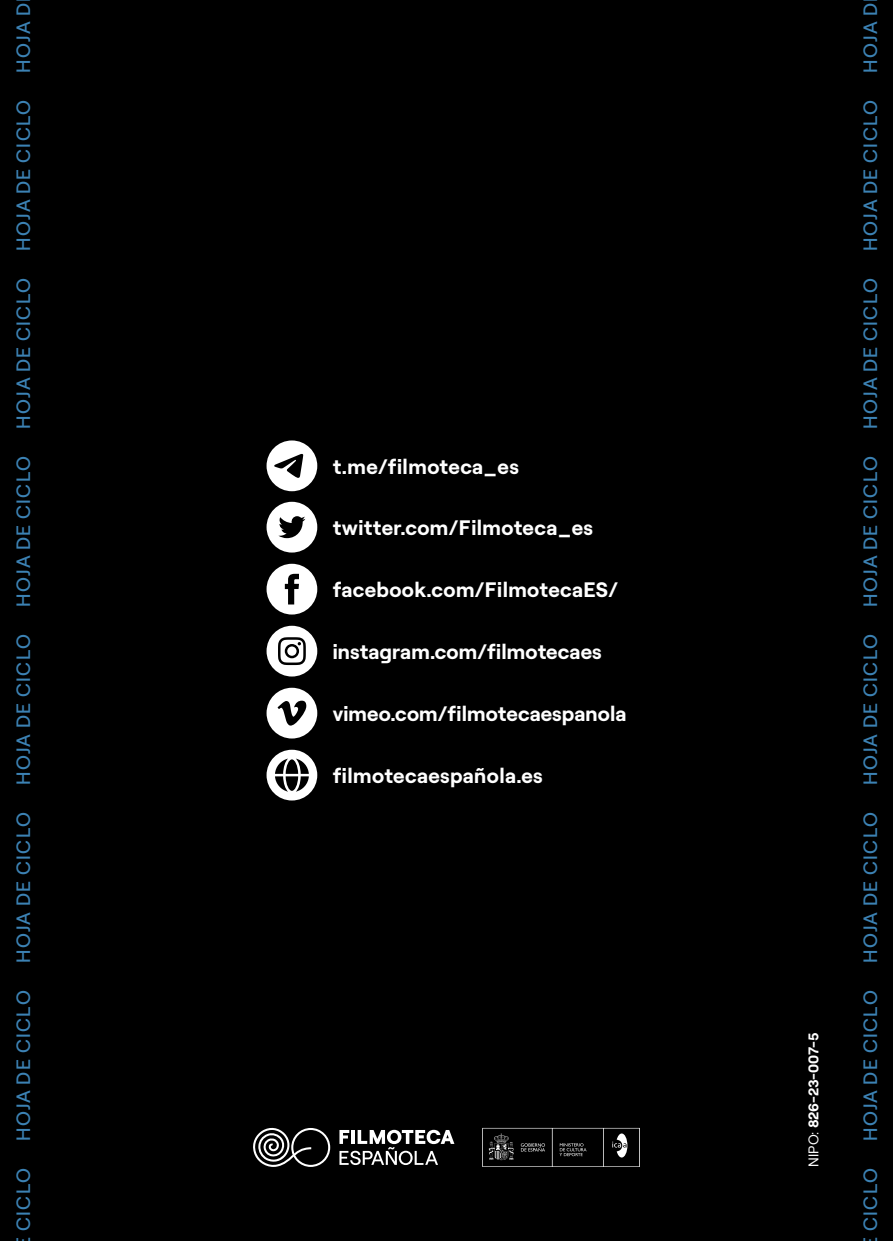
<style>
.page{position:relative;width:893px;height:1241px;background:#fff}
.page>*{position:absolute;margin:0;border:0;box-sizing:border-box;transform-origin:0 0}
.t1{font:700 20.82px "Roobert";letter-spacing:.015em;color:#fff}
.t2{font:500 19.25px "Roobert";letter-spacing:.08em;color:#3c82b4}
.t3{font:700 14px "Roobert";letter-spacing:-.01em;color:#fff}
.s1{font-weight:400}
</style>
<div class="page">
<div style="left:0;top:0;width:893px;height:1240px;background:#000"></div>
<svg style="left:339px;top:1129px;width:115px;height:35px"></svg>
<svg style="left:253px;top:1127px;width:77px;height:39px"></svg>
<svg style="left:482px;top:1127px;width:158px;height:39px"></svg>
<div style="left:267px;top:501px;width:50px;height:51px;background:#fff;border-radius:25px"></div>
<svg style="left:278px;top:516px;width:27px;height:22px"></svg>
<div style="left:267px;top:563px;width:50px;height:51px;background:#fff;border-radius:25px"></div>
<svg style="left:285px;top:573px;width:14px;height:31px"></svg>
<div style="left:267px;top:625px;width:50px;height:51px;background:#fff;border-radius:25px"></div>
<svg style="left:278px;top:637px;width:28px;height:28px"></svg>
<div style="left:267px;top:687px;width:50px;height:51px;background:#fff;border-radius:25px"></div>
<svg style="left:278px;top:700px;width:28px;height:25px"></svg>
<div style="left:267px;top:749px;width:50px;height:51px;background:#fff;border-radius:50%"></div>
<svg style="left:275px;top:758px;width:34px;height:33px"></svg>
<div style="left:267px;top:440px;width:50px;height:51px;background:#fff;border-radius:25px"></div>
<svg style="left:274px;top:453px;width:29px;height:25px"></svg>
<p class="t2" style="left:9px;top:73px;width:71px;rotate:-90deg">HOJA D</p>
<p class="t2" style="left:9px;top:250px;width:152px;rotate:-90deg">HOJA DE CICLO</p>
<p class="t2" style="left:9px;top:428px;width:152px;rotate:-90deg">HOJA DE CICLO</p>
<p class="t2" style="left:9px;top:606px;width:152px;rotate:-90deg">HOJA DE CICLO</p>
<p class="t2" style="left:9px;top:784px;width:152px;rotate:-90deg">HOJA DE CICLO</p>
<p class="t2" style="left:9px;top:962px;width:152px;rotate:-90deg">HOJA DE CICLO</p>
<p class="t2" style="left:9px;top:1140px;width:152px;rotate:-90deg">HOJA DE CICLO</p>
<p class="t2" style="left:9px;top:1231px;width:65px;rotate:-90deg">CICLO</p>
<p class="t1" style="left:333px;top:450px;width:188px">t.me/filmoteca_es</p>
<p class="t1" style="left:333px;top:512px;width:262px">twitter.com/Filmoteca_es</p>
<p class="t1" style="left:333px;top:574px;width:287px">facebook.com/FilmotecaES/</p>
<p class="t1" style="left:333px;top:635px;width:270px">instagram.com/filmotecaes</p>
<p class="t1" style="left:333px;top:697px;width:295px">vimeo.com/filmotecaespanola</p>
<p class="t1" style="left:333px;top:759px;width:211px">filmotecaespañola.es</p>
<p class="t3" style="left:803px;top:1166px;width:135px;rotate:-90deg"><span class="s1">NIPO:</span> 826-23-007-5</p>
<p class="t2" style="left:856px;top:73px;width:71px;rotate:-90deg">HOJA D</p>
<p class="t2" style="left:856px;top:250px;width:152px;rotate:-90deg">HOJA DE CICLO</p>
<p class="t2" style="left:856px;top:428px;width:152px;rotate:-90deg">HOJA DE CICLO</p>
<p class="t2" style="left:856px;top:606px;width:152px;rotate:-90deg">HOJA DE CICLO</p>
<p class="t2" style="left:856px;top:784px;width:152px;rotate:-90deg">HOJA DE CICLO</p>
<p class="t2" style="left:856px;top:962px;width:152px;rotate:-90deg">HOJA DE CICLO</p>
<p class="t2" style="left:856px;top:1140px;width:152px;rotate:-90deg">HOJA DE CICLO</p>
<p class="t2" style="left:856px;top:1231px;width:65px;rotate:-90deg">CICLO</p>
</div>
